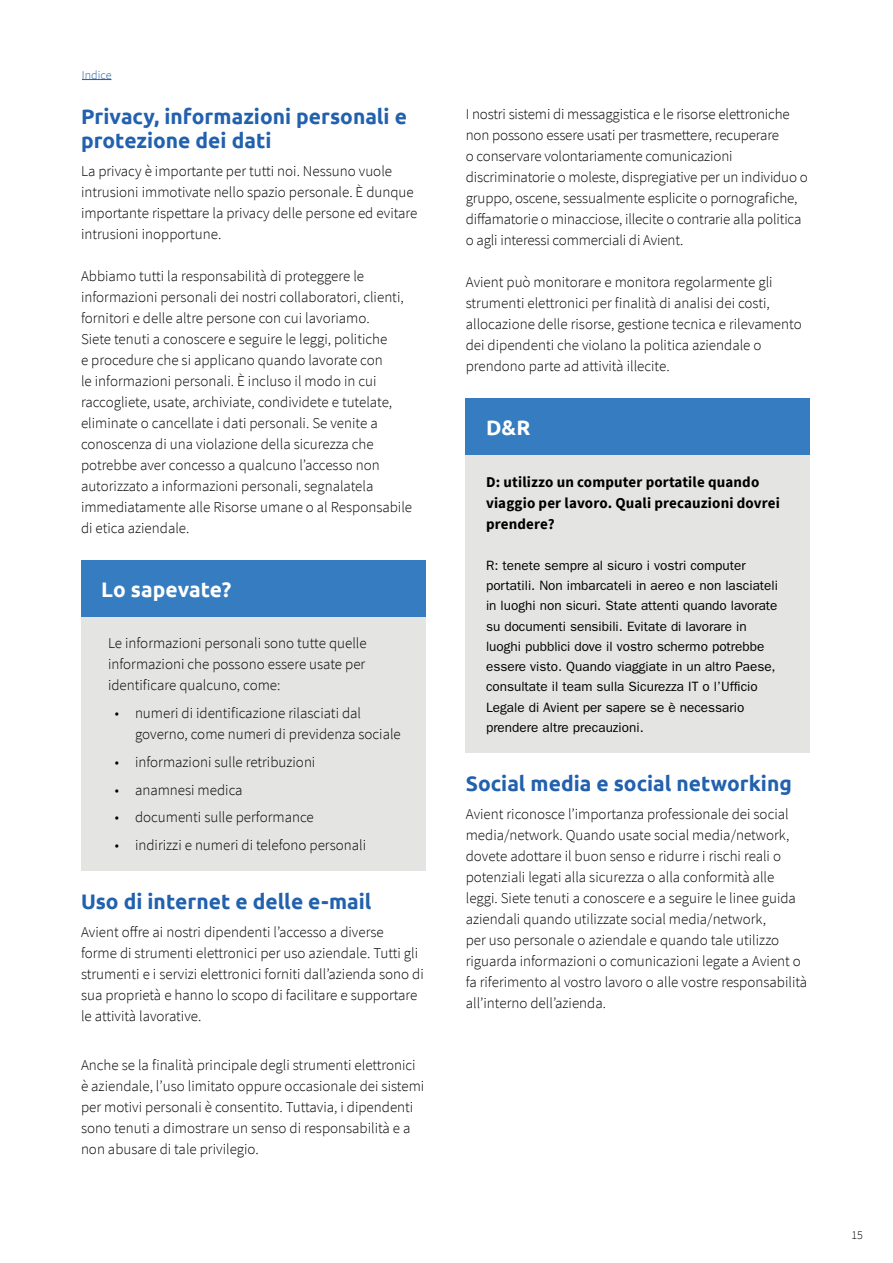
<style>
.page{position:relative;width:893px;height:1263px;background:#fff}
.page>*{position:absolute;margin:0;border:0;box-sizing:border-box;transform-origin:0 0}
.subhead{font:700 21px/24px "Ubuntu";color:#2261ae}
.subhead_white{font:700 21px "Ubuntu";color:#fff}
.main_copy{font:300 15px/21px "Source Sans Pro";color:#000}
.subhead-2{font:300 15px/21px "Source Sans Pro";color:#000}
.bullet_list_main{font:300 15px/21px "Source Sans Pro";color:#000;text-align:justify}
.main_copy-2{font:700 15px/21px "Source Sans Pro";letter-spacing:.01em;color:#000}
.main_copy-3{font:13.5px/20.2px "ITC Franklin Gothic Std";color:#000}
.t1{font:300 12px "Source Sans Pro";color:#215e9e}
.t2{font:300 12px "Source Sans Pro";color:#000}
</style>
<div class="page">
<svg style="left:82px;top:79px;width:29px;height:1px"></svg>
<div style="left:81px;top:560px;width:344px;height:57px;background:#357cc0"></div>
<div style="left:81px;top:617px;width:344px;height:253px;background:#e4e4e2"></div>
<div style="left:466px;top:398px;width:344px;height:57px;background:#357cc0"></div>
<div style="left:466px;top:455px;width:344px;height:297px;background:#e4e4e2"></div>
<p class="t1" style="left:82px;top:67px;width:31px">Indice</p>
<p class="subhead" style="left:81px;top:105px;width:328px">Privacy, informazioni personali e protezione dei dati</p>
<p class="main_copy" style="left:81px;top:161px;width:338px">La privacy è importante per tutti noi. Nessuno vuole intrusioni immotivate nello spazio personale. È dunque importante rispettare la privacy delle persone ed evitare intrusioni inopportune.</p>
<p class="main_copy" style="left:81px;top:266px;width:333px">Abbiamo tutti la responsabilità di proteggere le informazioni personali dei nostri collaboratori, clienti, fornitori e delle altre persone con cui lavoriamo.<br>Siete tenuti a conoscere e seguire le leggi, politiche<br>e procedure che si applicano quando lavorate con<br>le informazioni personali. È incluso il modo in cui raccogliete, usate, archiviate, condividete e tutelate, eliminate o cancellate i dati personali. Se venite a conoscenza di una violazione della sicurezza che potrebbe aver concesso a qualcuno l’accesso non autorizzato a informazioni personali, segnalatela immediatamente alle Risorse umane o al Responsabile di etica aziendale.</p>
<p class="subhead_white" style="left:101px;top:576px;width:132px">Lo sapevate?</p>
<p class="bullet_list_main" style="left:108px;top:633px;width:260px">Le informazioni personali sono tutte quelle informazioni che possono essere usate per identificare qualcuno, come:</p>
<p class="main_copy" style="left:135px;top:703px;width:267px;text-indent:-20px">• numeri di identificazione rilasciati dal governo, come numeri di previdenza sociale</p>
<p class="main_copy" style="left:115px;top:751px;width:202px">• informazioni sulle retribuzioni</p>
<p class="main_copy" style="left:115px;top:779px;width:129px">• anamnesi medica</p>
<p class="main_copy" style="left:115px;top:807px;width:200px">• documenti sulle performance</p>
<p class="main_copy" style="left:115px;top:835px;width:253px">• indirizzi e numeri di telefono personali</p>
<p class="subhead" style="left:81px;top:890px;width:292px">Uso di internet e delle e-mail</p>
<p class="subhead-2" style="left:81px;top:922px;width:344px">Avient offre ai nostri dipendenti l’accesso a diverse<br>forme di strumenti elettronici per uso aziendale. Tutti gli strumenti e i servizi elettronici forniti dall’azienda sono di sua proprietà e hanno lo scopo di facilitare e supportare le attività lavorative.</p>
<p class="main_copy" style="left:81px;top:1054px;width:345px">Anche se la finalità principale degli strumenti elettronici è aziendale, l’uso limitato oppure occasionale dei sistemi per motivi personali è consentito. Tuttavia, i dipendenti sono tenuti a dimostrare un senso di responsabilità e a non abusare di tale privilegio.</p>
<p class="main_copy" style="left:466px;top:104px;width:344px">I nostri sistemi di messaggistica e le risorse elettroniche non possono essere usati per trasmettere, recuperare<br>o conservare volontariamente comunicazioni discriminatorie o moleste, dispregiative per un individuo o gruppo, oscene, sessualmente esplicite o pornografiche, diffamatorie o minacciose, illecite o contrarie alla politica o agli interessi commerciali di Avient.</p>
<p class="main_copy" style="left:466px;top:272px;width:337px">Avient può monitorare e monitora regolarmente gli strumenti elettronici per finalità di analisi dei costi, allocazione delle risorse, gestione tecnica e rilevamento dei dipendenti che violano la politica aziendale o prendono parte ad attività illecite.</p>
<p class="subhead_white" style="left:486px;top:415px;width:46px">D&amp;R</p>
<p class="main_copy-2" style="left:486px;top:471px;width:295px">D: utilizzo un computer portatile quando viaggio per lavoro. Quali precauzioni dovrei prendere?</p>
<p class="main_copy-3" style="left:486px;top:555px;width:294px">R: tenete sempre al sicuro i vostri computer portatili. Non imbarcateli in aereo e non lasciateli in luoghi non sicuri. State attenti quando lavorate su documenti sensibili. Evitate di lavorare in luoghi pubblici dove il vostro schermo potrebbe essere visto. Quando viaggiate in un altro Paese, consultate il team sulla Sicurezza IT o l’Ufficio Legale di Avient per sapere se è necessario prendere altre precauzioni.</p>
<p class="subhead" style="left:466px;top:771px;width:328px">Social media e social networking</p>
<p class="main_copy" style="left:466px;top:803px;width:343px">Avient riconosce l’importanza professionale dei social media/network. Quando usate social media/network, dovete adottare il buon senso e ridurre i rischi reali o potenziali legati alla sicurezza o alla conformità alle leggi. Siete tenuti a conoscere e a seguire le linee guida aziendali quando utilizzate social media/network,<br>per uso personale o aziendale e quando tale utilizzo riguarda informazioni o comunicazioni legate a Avient o fa riferimento al vostro lavoro o alle vostre responsabilità all’interno dell’azienda.</p>
<p class="t2" style="left:852px;top:1227px;width:13px">15</p>
</div>
